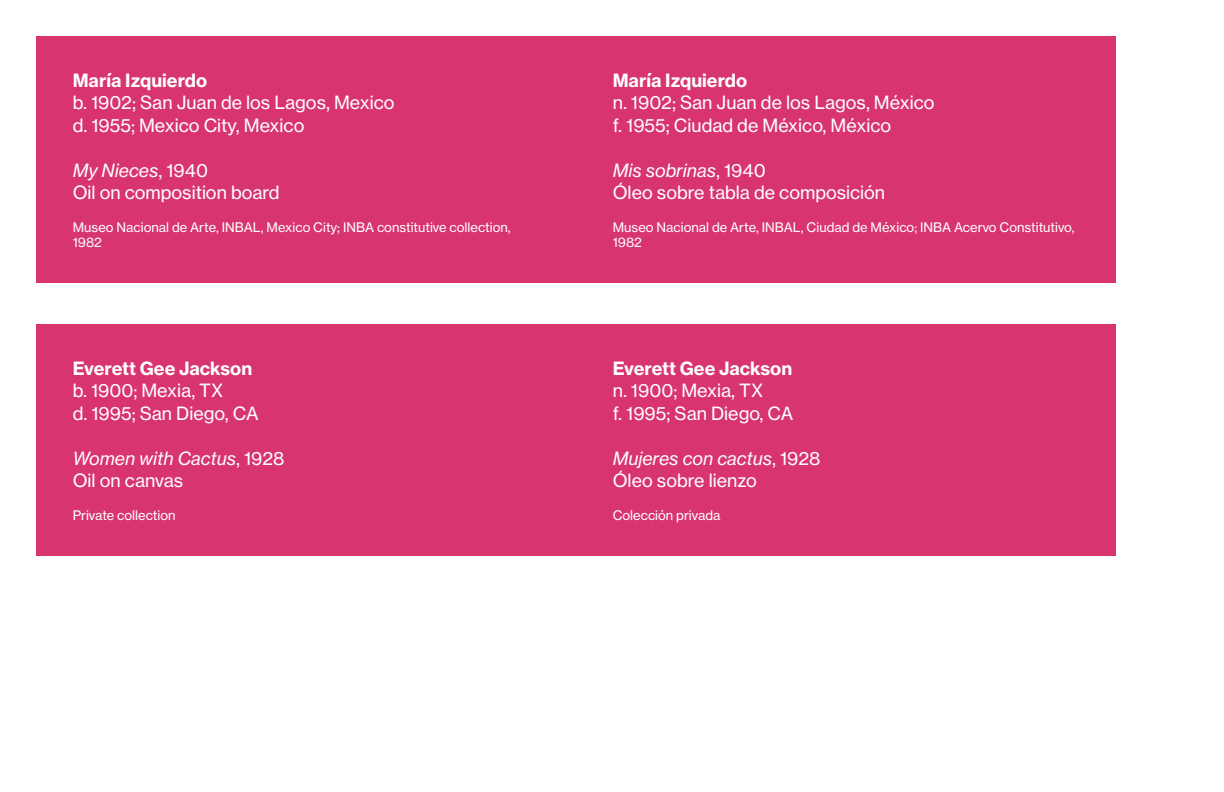
<style>
.page{position:relative;width:1224px;height:792px;background:#fff}
.page>*{position:absolute;margin:0;border:0;box-sizing:border-box;transform-origin:0 0}
.Text_-_18_24{font:18px "Haas Grot Text 55 Roman";color:#fff}
.Text_-_18_24-2{font:italic 18px "Haas Grot Text 56";color:#fff}
.Text_-_18_24-3{font:700 18px "Haas Grot Text 75";color:#fff}
.Credit_-_13_15{font:13px/15px "Haas Grot Text 55 Roman";color:#fff}
.s1{font-family:"Haas Grot Text 55 Roman";font-style:normal}
</style>
<div class="page">
<div style="left:37px;top:36px;width:1079px;height:247px;background:#d8346f"></div>
<div style="left:37px;top:324px;width:1079px;height:232px;background:#d8346f"></div>
<p class="Text_-_18_24-3" style="left:73px;top:69px;width:136px">María Izquierdo</p>
<p class="Text_-_18_24" style="left:73px;top:92px;width:323px">b. 1902; San Juan de los Lagos, Mexico</p>
<p class="Text_-_18_24" style="left:73px;top:114px;width:233px">d. 1955; Mexico City, Mexico</p>
<p class="Text_-_18_24-2" style="left:73px;top:159px;width:137px">My Nieces<span class="s1">, 1940</span></p>
<p class="Text_-_18_24" style="left:73px;top:182px;width:208px">Oil on composition board</p>
<p class="Credit_-_13_15" style="left:73px;top:220px;width:439px">Museo Nacional de Arte, INBAL, Mexico City; INBA constitutive collection,<br>1982</p>
<p class="Text_-_18_24-3" style="left:73px;top:357px;width:181px">Everett Gee Jackson</p>
<p class="Text_-_18_24" style="left:73px;top:380px;width:152px">b. 1900; Mexia, TX</p>
<p class="Text_-_18_24" style="left:73px;top:402px;width:187px">d. 1995; San Diego, CA</p>
<p class="Text_-_18_24-2" style="left:73px;top:447px;width:213px">Women with Cactus<span class="s1">, 1928</span></p>
<p class="Text_-_18_24" style="left:73px;top:470px;width:112px">Oil on canvas</p>
<p class="Credit_-_13_15" style="left:73px;top:508px;width:104px">Private collection</p>
<p class="Text_-_18_24-3" style="left:613px;top:69px;width:136px">María Izquierdo</p>
<p class="Text_-_18_24" style="left:613px;top:92px;width:323px">n. 1902; San Juan de los Lagos, México</p>
<p class="Text_-_18_24" style="left:613px;top:114px;width:280px">f. 1955; Ciudad de México, México</p>
<p class="Text_-_18_24-2" style="left:613px;top:159px;width:154px">Mis sobrinas<span class="s1">, 1940</span></p>
<p class="Text_-_18_24" style="left:613px;top:182px;width:274px">Óleo sobre tabla de composición</p>
<p class="Credit_-_13_15" style="left:613px;top:220px;width:463px">Museo Nacional de Arte, INBAL, Ciudad de México; INBA Acervo Constitutivo,<br>1982</p>
<p class="Text_-_18_24-3" style="left:613px;top:357px;width:181px">Everett Gee Jackson</p>
<p class="Text_-_18_24" style="left:613px;top:380px;width:152px">n. 1900; Mexia, TX</p>
<p class="Text_-_18_24" style="left:613px;top:402px;width:182px">f. 1995; San Diego, CA</p>
<p class="Text_-_18_24-2" style="left:613px;top:447px;width:209px">Mujeres con cactus<span class="s1">, 1928</span></p>
<p class="Text_-_18_24" style="left:613px;top:470px;width:146px">Óleo sobre lienzo</p>
<p class="Credit_-_13_15" style="left:613px;top:508px;width:109px">Colección privada</p>
</div>
